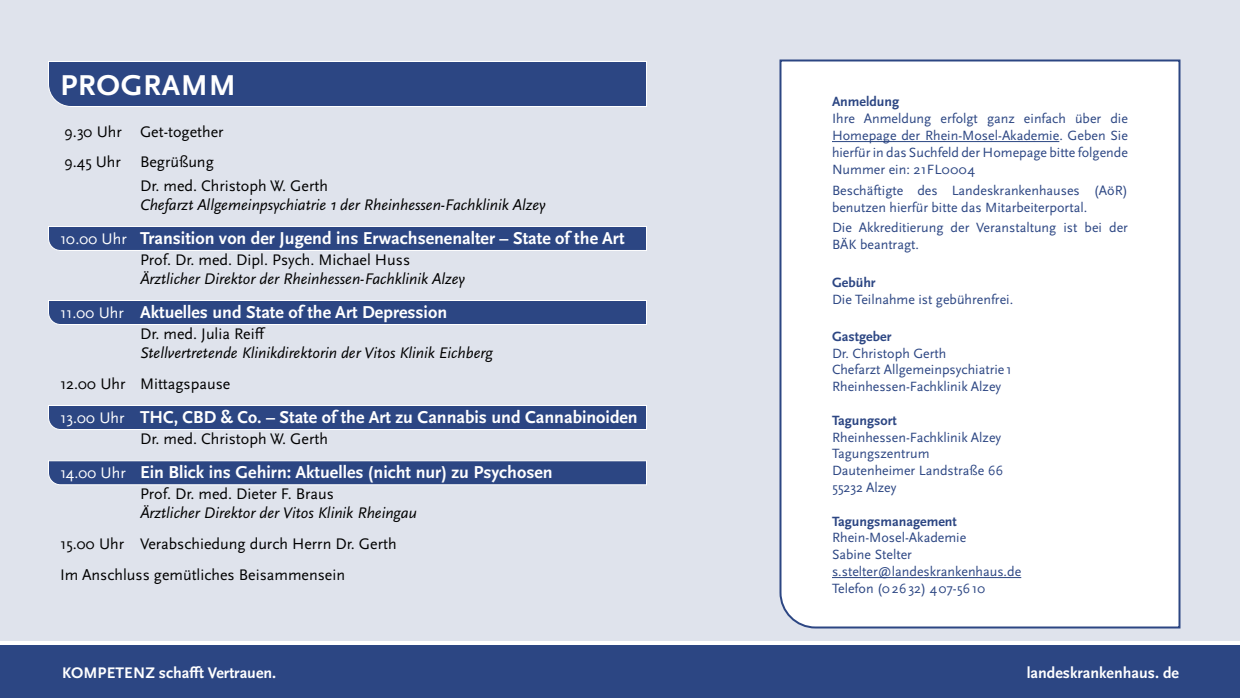
<style>
.page{position:relative;width:1240px;height:698px;background:#fff}
.page>*{position:absolute;margin:0;border:0;box-sizing:border-box;transform-origin:0 0}
.t1{font:700 30px "Scala Sans OT";letter-spacing:.02em;color:#fff}
.t2{font:700 18px "Scala Sans OT";color:#fff}
.t3{font:16px/29.2px "Scala Sans OT";color:#000}
.t4{font:italic 16px "Scala Sans OT";color:#000}
.t5{font:700 16px "Scala Sans OT";color:#fff}
.t6{font:14px/16.8px "Scala Sans OT";color:#2c4683}
.t7{font:700 14px "Scala Sans OT";color:#2c4683}
.s1{font-weight:400;font-size:16px}
</style>
<div class="page">
<div style="left:0;top:0;width:1240px;height:641px;background:#dfe3ec"></div>
<svg style="left:48px;top:226px;width:599px;height:25px;background:#3d558d"></svg>
<div style="left:48px;top:61px;width:599px;height:46px;background:#2c4683"></div>
<svg style="left:48px;top:300px;width:599px;height:25px;background:#3d558d"></svg>
<svg style="left:48px;top:405px;width:599px;height:25px;background:#3d558d"></svg>
<svg style="left:48px;top:460px;width:599px;height:25px;background:#3d558d"></svg>
<div style="left:779px;top:59px;width:402px;height:570px;background:#fff"></div>
<div style="left:0;top:646px;width:1240px;height:52px;background:#2c4683"></div>
<hr style="left:832px;top:141px;width:227px;height:1px;background:#2c4683">
<hr style="left:832px;top:577px;width:189px;height:1px;background:#2c4683">
<h1 class="t1" style="left:60px;top:68px;width:177px">PROGRAMM</h1>
<p class="t3" style="left:64px;top:118px;width:161px">9.30 Uhr Get-together<br>9.45 Uhr Begrüßung</p>
<p class="t3" style="left:140px;top:171px;width:190px">Dr. med. Christoph W. Gerth</p>
<p class="t4" style="left:140px;top:196px;width:407px">Chefarzt Allgemeinpsychiatrie 1 der Rheinhessen-Fachklinik Alzey</p>
<p class="t2" style="left:60px;top:228px;width:566px"><span class="s1">10.00 Uhr</span> Transition von der Jugend ins Erwachsenenalter – State of the Art</p>
<p class="t3" style="left:140px;top:245px;width:272px">Prof. Dr. med. Dipl. Psych. Michael Huss</p>
<p class="t4" style="left:140px;top:270px;width:327px">Ärztlicher Direktor der Rheinhessen-Fachklinik Alzey</p>
<p class="t2" style="left:60px;top:302px;width:389px"><span class="s1">11.00 Uhr</span> Aktuelles und State of the Art Depression</p>
<p class="t3" style="left:140px;top:319px;width:127px">Dr. med. Julia Reiff</p>
<p class="t4" style="left:140px;top:344px;width:354px">Stellvertretende Klinikdirektorin der Vitos Klinik Eichberg</p>
<p class="t3" style="left:60px;top:370px;width:172px">12.00 Uhr Mittagspause</p>
<p class="t2" style="left:60px;top:407px;width:579px"><span class="s1">13.00 Uhr</span> THC, CBD &amp; Co. – State of the Art zu Cannabis und Cannabinoiden</p>
<p class="t3" style="left:140px;top:424px;width:190px">Dr. med. Christoph W. Gerth</p>
<p class="t2" style="left:60px;top:462px;width:494px"><span class="s1">14.00 Uhr</span> Ein Blick ins Gehirn: Aktuelles (nicht nur) zu Psychosen</p>
<p class="t3" style="left:140px;top:479px;width:195px">Prof. Dr. med. Dieter F. Braus</p>
<p class="t4" style="left:140px;top:504px;width:279px">Ärztlicher Direktor der Vitos Klinik Rheingau</p>
<p class="t3" style="left:60px;top:529px;width:338px;line-height:31.2px">15.00 Uhr Verabschiedung durch Herrn Dr. Gerth<br>Im Anschluss gemütliches Beisammensein</p>
<p class="t7" style="left:832px;top:94px;width:69px">Anmeldung</p>
<p class="t6" style="left:832px;top:111px;width:298px;text-align:justify">Ihre Anmeldung erfolgt ganz einfach über die Homepage der Rhein-Mosel-Akademie. Geben Sie hierfür in das Suchfeld der Homepage bitte folgende Nummer ein: 21FL0004</p>
<p class="t6" style="left:832px;top:183px;width:297px">Beschäftigte des Landeskrankenhauses (AöR) benutzen hierfür bitte das Mitarbeiterportal.</p>
<p class="t6" style="left:832px;top:219px;width:298px">Die Akkreditierung der Veranstaltung ist bei der<br>BÄK beantragt.</p>
<p class="t7" style="left:832px;top:275px;width:45px">Gebühr</p>
<p class="t6" style="left:832px;top:292px;width:183px">Die Teilnahme ist gebührenfrei.</p>
<p class="t7" style="left:832px;top:328px;width:61px">Gastgeber</p>
<p class="t6" style="left:832px;top:345px;width:181px">Dr. Christoph Gerth<br>Chefarzt Allgemeinpsychiatrie 1<br>Rheinhessen-Fachklinik Alzey</p>
<p class="t7" style="left:832px;top:412px;width:66px">Tagungsort</p>
<p class="t6" style="left:832px;top:429px;width:172px">Rheinhessen-Fachklinik Alzey<br>Tagungszentrum<br>Dautenheimer Landstraße 66<br>55232 Alzey</p>
<p class="t7" style="left:832px;top:513px;width:126px">Tagungsmanagement</p>
<p class="t6" style="left:832px;top:530px;width:191px">Rhein-Mosel-Akademie<br>Sabine Stelter s.stelter@landeskrankenhaus.de<br>Telefon (02632) 407-5610</p>
<p class="t5" style="left:62px;top:664px;width:216px">KOMPETENZ schafft Vertrauen.</p>
<p class="t5" style="left:1027px;top:664px;width:154px">landeskrankenhaus. de</p>
</div>
